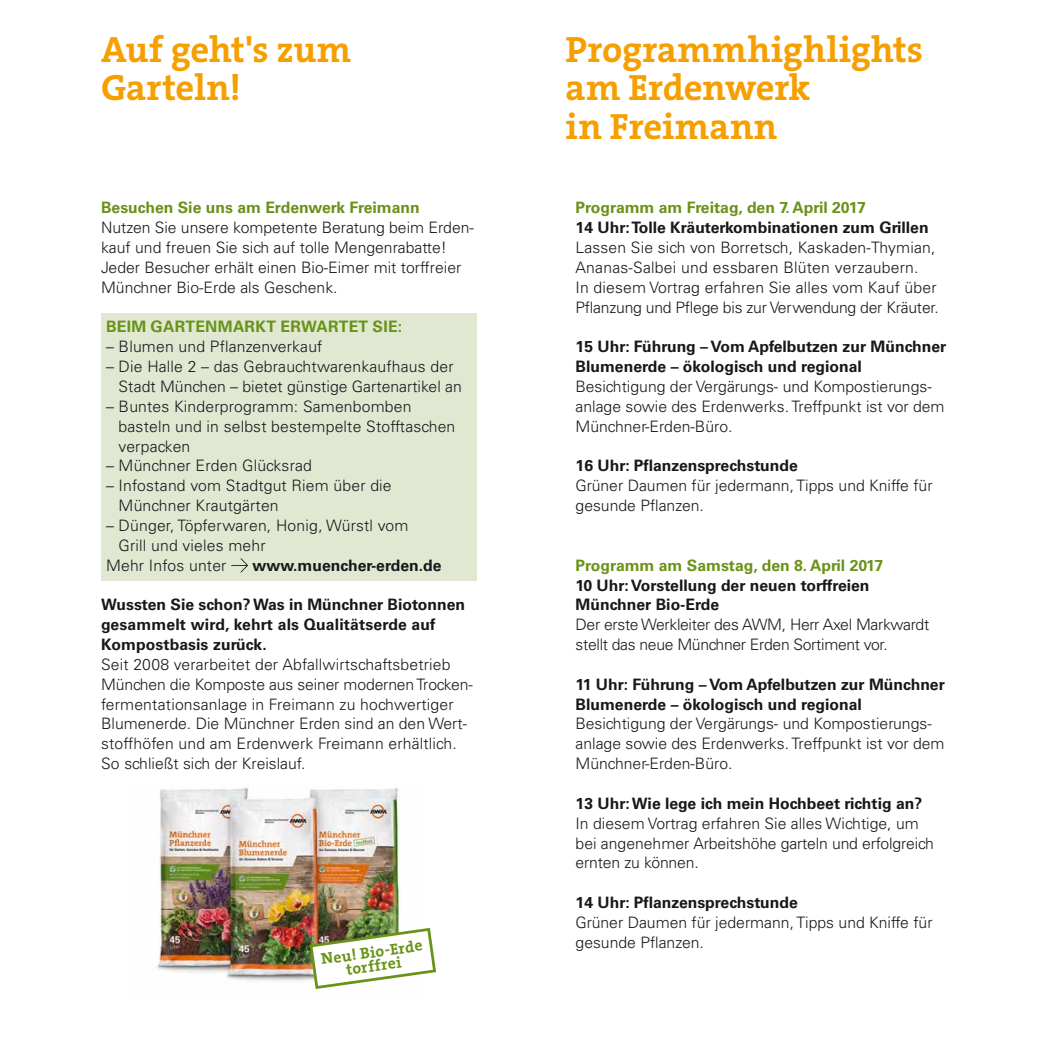
<style>
.page{position:relative;width:1042px;height:1042px;background:#fff}
.page>*{position:absolute;margin:0;border:0;box-sizing:border-box;transform-origin:0 0}
.t1{font:36.75px/38.5px "The Serif HP7 Bld";letter-spacing:-.005em;color:#f59f00}
.t2{font:300 15.75px/19.8px "Univers LT Std";color:#1a171c}
.t3{font:700 15.75px/19.8px "Univers LT Std";color:#1a171c}
.t4{font:700 15.75px "Univers LT Std";color:#699218}
.t5{font:300 15.75px/19.8px "Univers LT Std";letter-spacing:-.02em;color:#1a171c}
.t6{font:15.75px/14px "The Serif HP7 Bld";color:#699218;text-align:center}
</style>
<div class="page">
<div style="left:101px;top:313px;width:375px;height:267px;background:#e0e8d1"></div>
<svg style="left:231px;top:558px;width:17px;height:14px"></svg>
<img style="left:157px;top:787px;width:244px;height:195px">
<svg style="left:308px;top:926px;width:128px;height:63px"></svg>
<h1 class="t1" style="left:101px;top:30px;width:252px">Auf geht's zum<br>Garteln!</h1>
<h1 class="t1" style="left:566px;top:30px;width:359px">Programmhighlights am Erdenwerk<br>in Freimann</h1>
<p class="t4" style="left:101px;top:199px;width:320px">Besuchen Sie uns am Erdenwerk Freimann</p>
<p class="t2" style="left:101px;top:218px;width:374px">Nutzen Sie unsere kompetente Beratung beim Erden&shy;kauf und freuen Sie sich auf tolle Mengenrabatte!<br>Jeder Besucher erhält einen Bio-Eimer mit torffreier Münchner Bio-Erde als Geschenk.</p>
<p class="t4" style="left:106px;top:318px;width:298px">BEIM GARTENMARKT ERWARTET SIE:</p>
<p class="t2" style="left:106px;top:337px;width:218px">– Blumen und Pflanzenverkauf</p>
<p class="t2" style="left:119px;top:357px;width:345px;text-indent:-13px">– Die Halle 2 – das Gebrauchtwarenkaufhaus der<br>Stadt München – bietet günstige Gartenartikel an</p>
<p class="t2" style="left:119px;top:396px;width:338px;text-indent:-13px">– Buntes Kinderprogramm: Samenbomben basteln und in selbst bestempelte Stofftaschen verpacken</p>
<p class="t2" style="left:106px;top:456px;width:207px">– Münchner Erden Glücksrad</p>
<p class="t2" style="left:119px;top:476px;width:275px;text-indent:-13px">– Infostand vom Stadtgut Riem über die<br>Münchner Krautgärten</p>
<p class="t2" style="left:106px;top:515px;width:304px">– Dünger, Töpferwaren, Honig, Würstl vom</p>
<p class="t2" style="left:119px;top:535px;width:148px">Grill und vieles mehr</p>
<p class="t2" style="left:106px;top:555px;width:122px">Mehr Infos unter</p>
<p class="t3" style="left:252px;top:555px;width:191px">www.muencher-erden.de</p>
<p class="t3" style="left:101px;top:595px;width:366px">Wussten Sie schon? Was in Münchner Biotonnen gesammelt wird, kehrt als Qualitätserde auf<br>Kompostbasis zurück.</p>
<p class="t2" style="left:101px;top:654px;width:373px">Seit 2008 verarbeitet der Abfallwirtschaftsbetrieb München die Komposte aus seiner modernen Trocken&shy;fermentationsanlage in Freimann zu hochwertiger Blumenerde. Die Münchner Erden sind an den Wert&shy;stoffhöfen und am Erdenwerk Freimann erhältlich.<br>So schließt sich der Kreislauf.</p>
<p class="t6" style="left:320px;top:952px;width:104px;rotate:-8deg">Neu! Bio-Erde torffrei</p>
<p class="t4" style="left:575px;top:199px;width:292px">Programm am Freitag, den 7. April 2017</p>
<p class="t3" style="left:575px;top:218px;width:355px">14 Uhr: Tolle Kräuterkombinationen zum Grillen</p>
<p class="t2" style="left:575px;top:238px;width:365px">Lassen Sie sich von Borretsch, Kaskaden-Thymian, Ananas-Salbei und essbaren Blüten verzaubern.<br>In diesem Vortrag erfahren Sie alles vom Kauf über Pflanzung und Pflege bis zur Verwendung der Kräuter.</p>
<p class="t3" style="left:575px;top:337px;width:372px">15 Uhr: Führung – Vom Apfelbutzen zur Münchner<br>Blumenerde – ökologisch und regional</p>
<p class="t2" style="left:575px;top:376px;width:370px">Besichtigung der Vergärungs- und Kompostierungs&shy;anlage sowie des Erdenwerks. Treffpunkt ist vor dem<br>Münchner-Erden-Büro.</p>
<p class="t3" style="left:575px;top:456px;width:224px">16 Uhr: Pflanzensprechstunde</p>
<p class="t2" style="left:575px;top:476px;width:358px">Grüner Daumen für jedermann, Tipps und Kniffe für gesunde Pflanzen.</p>
<p class="t4" style="left:575px;top:556px;width:309px">Programm am Samstag, den 8. April 2017</p>
<p class="t3" style="left:575px;top:575px;width:295px">10 Uhr: Vorstellung der neuen torffreien<br>Münchner Bio-Erde</p>
<p class="t5" style="left:575px;top:615px;width:355px">Der erste Werkleiter des AWM, Herr Axel Markwardt stellt das neue Münchner Erden Sortiment vor.</p>
<p class="t3" style="left:575px;top:674px;width:371px">11 Uhr: Führung – Vom Apfelbutzen zur Münchner<br>Blumenerde – ökologisch und regional</p>
<p class="t2" style="left:575px;top:714px;width:370px">Besichtigung der Vergärungs- und Kompostierungs&shy;anlage sowie des Erdenwerks. Treffpunkt ist vor dem<br>Münchner-Erden-Büro.</p>
<p class="t3" style="left:575px;top:793px;width:348px">13 Uhr: Wie lege ich mein Hochbeet richtig an?</p>
<p class="t2" style="left:575px;top:813px;width:360px">In diesem Vortrag erfahren Sie alles Wichtige, um bei angenehmer Arbeitshöhe garteln und erfolgreich ernten zu können.</p>
<p class="t3" style="left:575px;top:893px;width:224px">14 Uhr: Pflanzensprechstunde</p>
<p class="t2" style="left:575px;top:912px;width:358px">Grüner Daumen für jedermann, Tipps und Kniffe für gesunde Pflanzen.</p>
</div>
